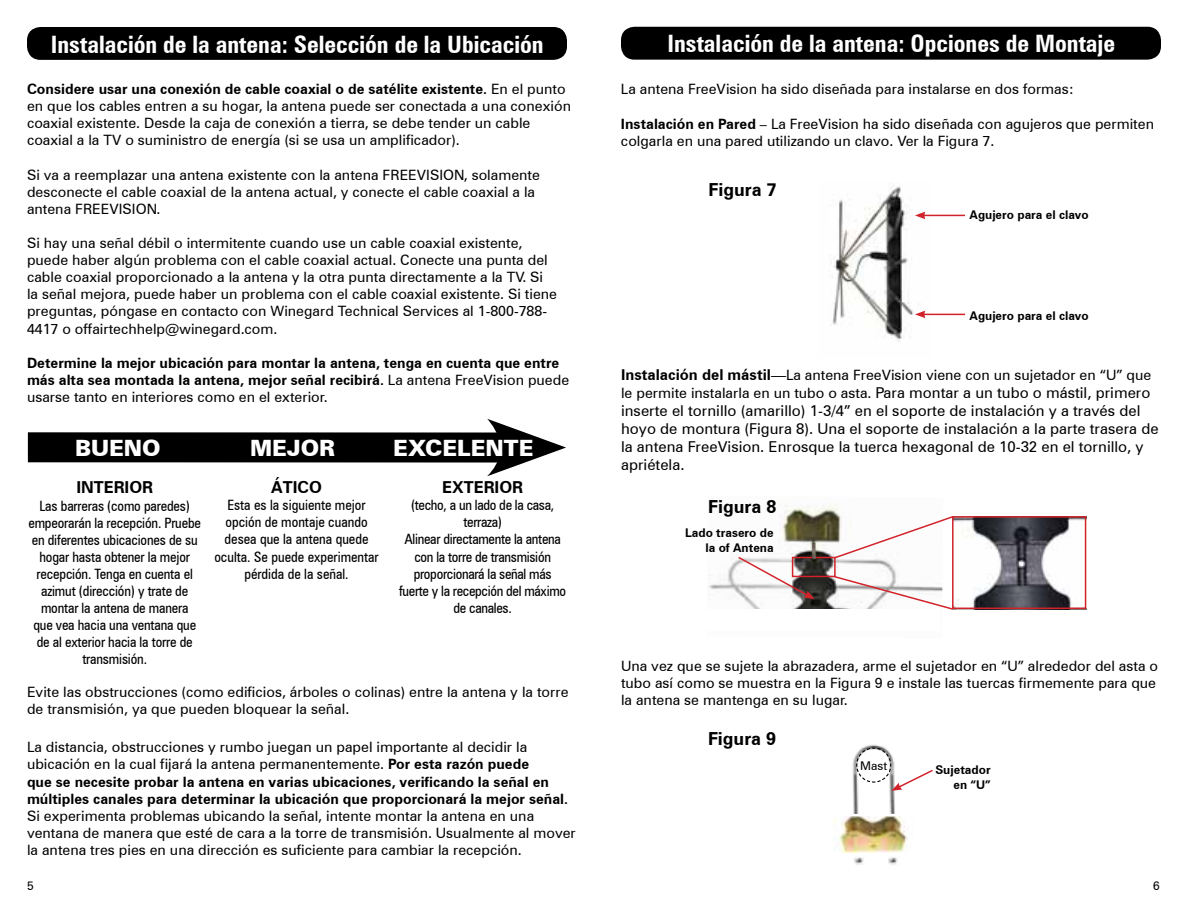
<style>
.page{position:relative;width:1188px;height:918px;background:#fff}
.page>*{position:absolute;margin:0;border:0;box-sizing:border-box;transform-origin:0 0}
.t1{font:700 condensed 24px "Zurich BT";color:#fff}
.t2{font:900 22.5px "Zurich BT";color:#fff}
.t3{font:700 18px "Zurich BT";color:#000}
.t4{font:700 16.5px "Zurich BT";color:#000}
.t5{font:15px/18px "Zurich BT";color:#000}
.t6{font:14.25px/17.1px "Zurich BT";color:#000}
.t7{font:condensed 14.25px/17.1px "Zurich BT";letter-spacing:-.01em;color:#000;text-align:center}
.t8{font:700 14.25px/17.2px "Zurich BT";color:#000}
.t9{font:700 12px/14.4px "Zurich BT";color:#000;text-align:right}
.t10{font:12px "Zurich BT";color:#000}
.s1{font-weight:700}
.s2{font-weight:400}
.s3{font-weight:700;font-size:15px}
.s4{font-size:15px}
</style>
<div class="page">
<div style="left:27px;top:27px;width:540px;height:33px;background:#000;border-radius:14px"></div>
<div style="left:621px;top:27px;width:540px;height:33px;background:#000;border-radius:14px"></div>
<div style="left:28px;top:432px;width:488px;height:31px;background:#000"></div>
<svg style="left:487px;top:419px;width:79px;height:57px"></svg>
<img style="left:830px;top:185px;width:101px;height:156px">
<hr style="left:923px;top:215px;width:42px;height:1px;background:#d2232a">
<svg style="left:915px;top:212px;width:10px;height:7px"></svg>
<hr style="left:923px;top:314px;width:42px;height:1px;background:#d2232a">
<svg style="left:915px;top:311px;width:10px;height:7px"></svg>
<img style="left:955px;top:519px;width:128px;height:87px">
<img style="left:709px;top:504px;width:187px;height:105px">
<div style="left:952px;top:516px;width:134px;height:93px;border:2px solid #d2232a"></div>
<div style="left:792px;top:557px;width:44px;height:20px;border:2px solid #d2232a"></div>
<svg style="left:832px;top:515px;width:122px;height:45px"></svg>
<svg style="left:833px;top:575px;width:121px;height:35px"></svg>
<div style="left:705px;top:609px;width:235px;height:22px;background:#fff"></div>
<svg style="left:737px;top:506px;width:78px;height:93px"></svg>
<img style="left:813px;top:543px;width:3px;height:16px">
<img style="left:852px;top:744px;width:43px;height:70px">
<img style="left:834px;top:817px;width:71px;height:11px">
<img style="left:833px;top:833px;width:9px;height:20px">
<img style="left:842px;top:828px;width:66px;height:37px">
<svg style="left:856px;top:747px;width:77px;height:44px"></svg>
<h1 class="t1" style="left:51px;top:29px;width:494px">Instalación de la antena: Selección de la Ubicación</h1>
<h1 class="t1" style="left:667px;top:29px;width:449px">Instalación de la antena: Opciones de Montaje</h1>
<p class="t6" style="left:27px;top:80px;width:546px"><span class="s1">Considere usar una conexión de cable coaxial o de satélite existente.</span> En el punto en que los cables entren a su hogar, la antena puede ser conectada a una conexión coaxial existente. Desde la caja de conexión a tierra, se debe tender un cable coaxial a la TV o suministro de energía (si se usa un amplificador).</p>
<p class="t6" style="left:27px;top:166px;width:515px">Si va a reemplazar una antena existente con la antena FREEVISION, solamente desconecte el cable coaxial de la antena actual, y conecte el cable coaxial a la antena FREEVISION.</p>
<p class="t6" style="left:27px;top:234px;width:532px">Si hay una señal débil o intermitente cuando use un cable coaxial existente, puede haber algún problema con el cable coaxial actual. Conecte una punta del cable coaxial proporcionado a la antena y la otra punta directamente a la TV. Si la señal mejora, puede haber un problema con el cable coaxial existente. Si tiene preguntas, póngase en contacto con Winegard Technical Services al 1-800-788- 4417 o offairtechhelp@winegard.com.</p>
<p class="t8" style="left:27px;top:354px;width:544px">Determine la mejor ubicación para montar la antena, tenga en cuenta que entre más alta sea montada la antena, mejor señal recibirá. <span class="s2">La antena FreeVision puede usarse tanto en interiores como en el exterior.</span></p>
<h2 class="t2" style="left:75px;top:434px;width:87px">BUENO</h2>
<h2 class="t2" style="left:393px;top:434px;width:142px">EXCELENTE</h2>
<h2 class="t2" style="left:250px;top:434px;width:87px">MEJOR</h2>
<p class="t4" style="left:76px;top:478px;width:78px">INTERIOR</p>
<p class="t7" style="left:28px;top:497px;width:174px">Las barreras (como paredes) empeorarán la recepción. Pruebe en diferentes ubicaciones de su hogar hasta obtener la mejor recepción. Tenga en cuenta el azimut (dirección) y trate de montar la antena de manera<br>que vea hacia una ventana que de al exterior hacia la torre de transmisión.</p>
<p class="t4" style="left:271px;top:477px;width:39px">ÁTICO</p>
<p class="t7" style="left:214px;top:497px;width:166px">Esta es la siguiente mejor opción de montaje cuando desea que la antena quede oculta. Se puede experimentar pérdida de la señal.</p>
<p class="t4" style="left:442px;top:477px;width:82px">EXTERIOR</p>
<p class="t7" style="left:399px;top:497px;width:168px">(techo, a un lado de la casa, terraza)<br>Alinear directamente la antena con la torre de transmisión proporcionará la señal más fuerte y la recepción del máximo de canales.</p>
<p class="t6" style="left:27px;top:683px;width:543px">Evite las obstrucciones (como edificios, árboles o colinas) entre la antena y la torre de transmisión, ya que pueden bloquear la señal.</p>
<p class="t8" style="left:27px;top:739px;width:543px"><span class="s2">La distancia, obstrucciones y rumbo juegan un papel importante al decidir la ubicación en la cual fijará la antena permanentemente.</span> Por esta razón puede<br>que se necesite probar la antena en varias ubicaciones, verificando la señal en múltiples canales para determinar la ubicación que proporcionará la mejor señal.</p>
<p class="t6" style="left:27px;top:807px;width:550px">Si experimenta problemas ubicando la señal, intente montar la antena en una ventana de manera que esté de cara a la torre de transmisión. Usualmente al mover la antena tres pies en una dirección es suficiente para cambiar la recepción.</p>
<p class="t6" style="left:621px;top:80px;width:455px">La antena FreeVision ha sido diseñada para instalarse en dos formas:</p>
<p class="t6" style="left:621px;top:116px;width:535px"><span class="s1">Instalación en Pared</span> – La FreeVision ha sido diseñada con agujeros que permiten colgarla en una pared utilizando un clavo. Ver la Figura 7.</p>
<p class="t3" style="left:709px;top:178px;width:70px">Figura 7</p>
<p class="t9" style="left:970px;top:208px;width:121px">Agujero para el clavo</p>
<p class="t9" style="left:970px;top:308px;width:121px">Agujero para el clavo</p>
<p class="t6" style="left:621px;top:366px;width:532px;line-height:18px"><span class="s3">Instalación del mástil</span><span class="s4">—</span>La antena FreeVision viene con un sujetador en “U” que le permite instalarla en un tubo o asta. <span class="s4">Para montar a un tubo o mástil, primero</span></p>
<p class="t5" style="left:621px;top:402px;width:539px">inserte el tornillo (amarillo) 1-3/4” en el soporte de instalación y a través del hoyo de montura (Figura 8). Una el soporte de instalación a la parte trasera de la antena FreeVision. Enrosque la tuerca hexagonal de 10-32 en el tornillo, y apriétela.</p>
<p class="t3" style="left:708px;top:496px;width:70px">Figura 8</p>
<p class="t9" style="left:685px;top:526px;width:90px">Lado trasero de la of Antena</p>
<p class="t6" style="left:621px;top:657px;width:539px">Una vez que se sujete la abrazadera, arme el sujetador en “U” alrededor del asta o tubo así como se muestra en la Figura 9 e instale las tuercas firmemente para que la antena se mantenga en su lugar.</p>
<p class="t3" style="left:708px;top:728px;width:70px">Figura 9</p>
<p class="t10" style="left:860px;top:758px;width:28px">Mast</p>
<p class="t9" style="left:935px;top:763px;width:57px">Sujetador en “U”</p>
<p class="t10" style="left:27px;top:878px;width:8px">5</p>
<p class="t10" style="left:1153px;top:878px;width:8px">6</p>
</div>
